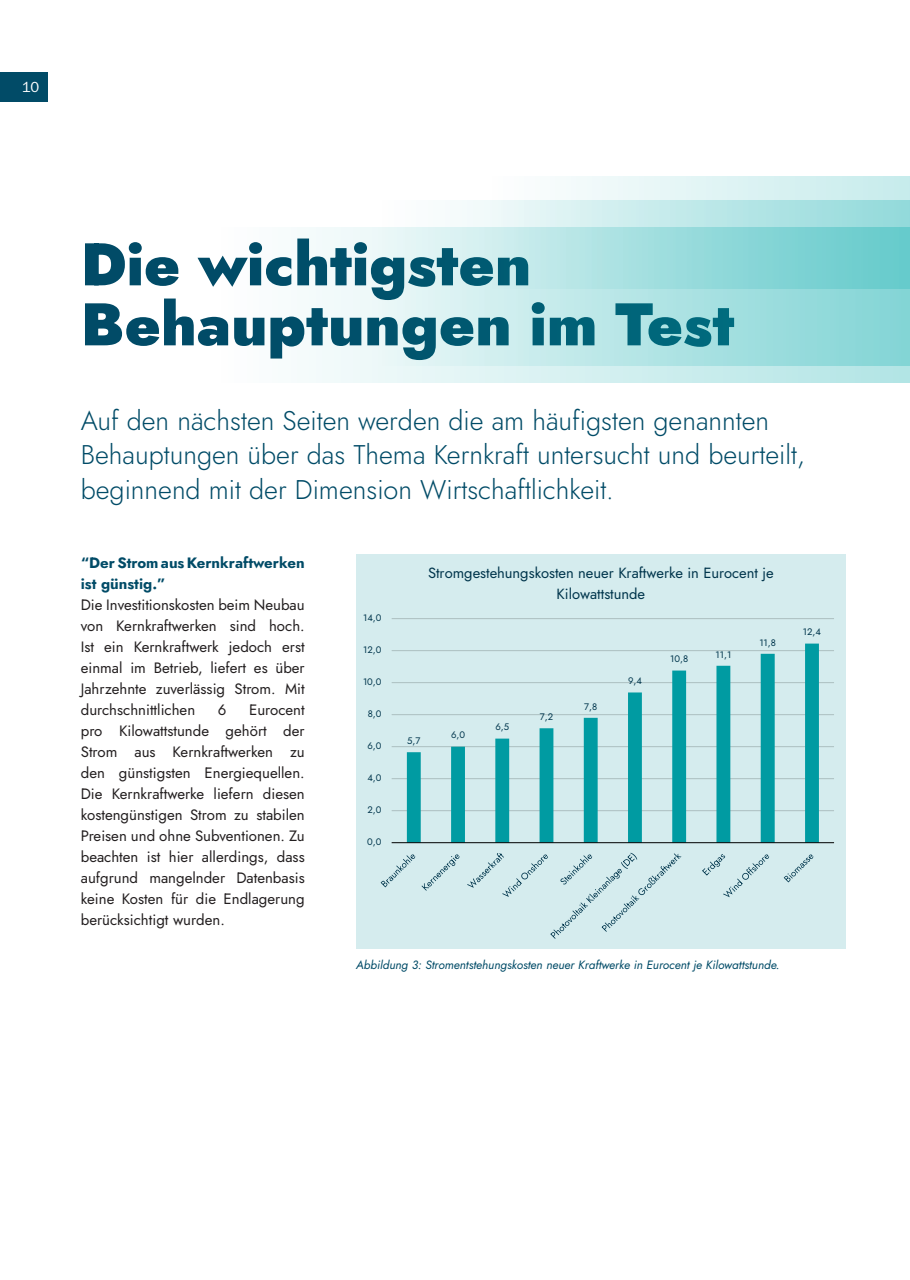
<style>
.page{position:relative;width:910px;height:1280px;background:#fff}
.page>*{position:absolute;margin:0;border:0;box-sizing:border-box;transform-origin:0 0}
.t1{font:900 60px/60px "Jost";color:#014b67}
.Intro{font:300 27px/34.5px "Jost";color:#014b67}
.Body{font:15px/21px "Jost";color:#231f20;text-align:justify}
.Body-2{font:700 15px/21px "Jost";color:#014b67}
.t2{font:15px "Franklin Gothic URW Boo";color:#fff}
.t3{font:14.7px/21.1px "Jost";color:#00354c;text-align:center}
.Small_subtext_Italic{font:italic 12px "Jost";color:#014b67}
.t4{font:9.45px "Jost";letter-spacing:.005em;color:#00354c}
</style>
<div class="page">
<div style="left:0;top:72px;width:48px;height:30px;background:#014b67"></div>
<div style="left:221px;top:227px;width:689px;height:156px;background:linear-gradient(to right,#fefefe,#b1e4e5)"></div>
<div style="left:492px;top:176px;width:418px;height:113px;background:linear-gradient(to right,#fefefe,#c6ebec)"></div>
<svg style="left:382px;top:200px;width:528px;height:166px;background:#b2e4e5"></svg>
<div style="left:356px;top:555px;width:489px;height:394px;background:#d5ecee"></div>
<hr style="left:392px;top:810px;width:442px;height:1px;background:#b3c6c8">
<hr style="left:392px;top:778px;width:442px;height:1px;background:#b2c6c7">
<hr style="left:392px;top:746px;width:442px;height:1px;background:#b2c6c7">
<hr style="left:392px;top:714px;width:442px;height:1px;background:#b2c6c7">
<hr style="left:392px;top:682px;width:442px;height:1px;background:#b1c5c6">
<hr style="left:392px;top:650px;width:442px;height:1px;background:#b1c5c6">
<hr style="left:392px;top:618px;width:442px;height:1px;background:#b1c4c5">
<svg style="left:407px;top:644px;width:412px;height:198px"></svg>
<hr style="left:392px;top:842px;width:442px;height:1px;background:#000">
<svg style="left:381px;top:854px;width:34px;height:33px"></svg>
<svg style="left:421px;top:854px;width:38px;height:37px"></svg>
<svg style="left:467px;top:853px;width:214px;height:86px"></svg>
<svg style="left:702px;top:854px;width:67px;height:43px"></svg>
<svg style="left:784px;top:854px;width:29px;height:28px"></svg>
<p class="t2" style="left:22px;top:78px;width:19px">10</p>
<p class="t1" style="left:81px;top:235px;width:655px">Die wichtigsten<br>Behauptungen im Test</p>
<p class="Intro" style="left:81px;top:403px;width:726px">Auf den nächsten Seiten werden die am häufigsten genannten<br>Behauptungen über das Thema Kernkraft untersucht und beurteilt, beginnend mit der Dimension Wirtschaftlichkeit.</p>
<p class="Body-2" style="left:81px;top:552px;width:225px">“Der Strom aus Kernkraftwerken ist günstig.”</p>
<p class="Body" style="left:81px;top:594px;width:225px">Die Investitionskosten beim Neubau von Kernkraftwerken sind hoch.<br>Ist ein Kernkraftwerk jedoch erst einmal im Betrieb, liefert es über Jahrzehnte zuverlässig Strom. Mit durchschnittlichen</p>
<p class="Body" style="left:81px;top:699px;width:225px;text-indent:168px">Eurocent pro Kilowattstunde gehört der Strom aus Kernkraftwerken zu den günstigsten Energiequellen.<br>Die Kernkraftwerke liefern diesen kostengünstigen Strom zu stabilen Preisen und ohne Subventionen. Zu beachten ist hier allerdings, dass aufgrund mangelnder Datenbasis keine Kosten für die Endlagerung berücksichtigt wurden.</p>
<p class="Body" style="left:218px;top:699px;width:10px">6</p>
<p class="t4" style="left:363px;top:611px;width:20px">14,0</p>
<p class="t4" style="left:363px;top:643px;width:20px">12,0</p>
<p class="t4" style="left:363px;top:675px;width:20px">10,0</p>
<p class="t4" style="left:368px;top:707px;width:15px">8,0</p>
<p class="t4" style="left:367px;top:739px;width:15px">6,0</p>
<p class="t4" style="left:367px;top:771px;width:16px">4,0</p>
<p class="t4" style="left:368px;top:803px;width:15px">2,0</p>
<p class="t4" style="left:367px;top:835px;width:16px">0,0</p>
<p class="t3" style="left:428px;top:563px;width:347px">Stromgestehungskosten neuer Kraftwerke in Eurocent je<br>Kilowattstunde</p>
<p class="t4" style="left:407px;top:734px;width:15px">5,7</p>
<p class="t4" style="left:451px;top:729px;width:15px">6,0</p>
<p class="t4" style="left:495px;top:721px;width:15px">6,5</p>
<p class="t4" style="left:540px;top:710px;width:15px">7,2</p>
<p class="t4" style="left:584px;top:700px;width:14px">7,8</p>
<p class="t4" style="left:628px;top:674px;width:15px">9,4</p>
<p class="t4" style="left:670px;top:653px;width:20px">10,8</p>
<p class="t4" style="left:716px;top:648px;width:17px">11,1</p>
<p class="t4" style="left:759px;top:636px;width:18px">11,8</p>
<p class="t4" style="left:803px;top:625px;width:20px">12,4</p>
<p class="Small_subtext_Italic" style="left:356px;top:957px;width:425px">Abbildung 3: Stromentstehungskosten neuer Kraftwerke in Eurocent je Kilowattstunde.</p>
</div>
